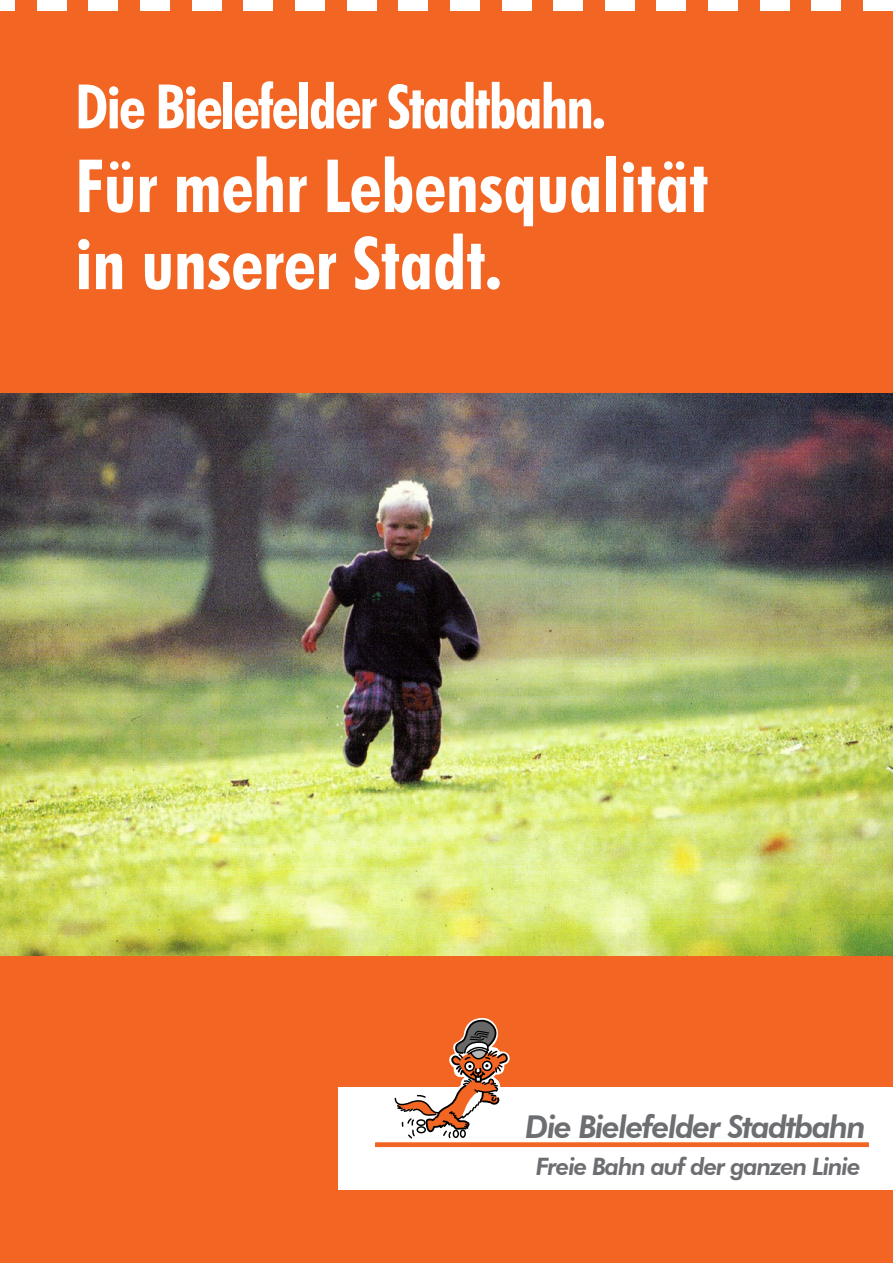
<style>
.page{position:relative;width:893px;height:1263px;background:#fff}
.page>*{position:absolute;margin:0;border:0;box-sizing:border-box;transform-origin:0 0}
.t1{font:700 condensed 73.5px/77.1px "Futura BT";color:#fff}
.t2{font:700 condensed 61.5px "Futura BT";letter-spacing:-.03em;color:#fff}
.t3{font:italic 800 31.5px "Futura BT";letter-spacing:-.05em;color:#6d6e71}
.t4{font:italic 800 24px "Futura BT";letter-spacing:-.05em;color:#6d6e71}
</style>
<div class="page">
<div style="left:0;top:0;width:893px;height:393px;background:#f26522"></div>
<div style="left:140px;top:0;width:30px;height:11px;background:#fff"></div>
<div style="left:37px;top:0;width:30px;height:11px;background:#fff"></div>
<div style="left:88px;top:0;width:30px;height:11px;background:#fff"></div>
<div style="left:192px;top:0;width:29px;height:11px;background:#fff"></div>
<div style="left:243px;top:0;width:30px;height:11px;background:#fff"></div>
<div style="left:295px;top:0;width:30px;height:11px;background:#fff"></div>
<div style="left:347px;top:0;width:29px;height:11px;background:#fff"></div>
<div style="left:398px;top:0;width:30px;height:11px;background:#fff"></div>
<div style="left:450px;top:0;width:30px;height:11px;background:#fff"></div>
<div style="left:502px;top:0;width:29px;height:11px;background:#fff"></div>
<div style="left:553px;top:0;width:30px;height:11px;background:#fff"></div>
<div style="left:605px;top:0;width:30px;height:11px;background:#fff"></div>
<div style="left:657px;top:0;width:29px;height:11px;background:#fff"></div>
<div style="left:708px;top:0;width:30px;height:11px;background:#fff"></div>
<div style="left:760px;top:0;width:30px;height:11px;background:#fff"></div>
<div style="left:812px;top:0;width:29px;height:11px;background:#fff"></div>
<div style="left:863px;top:0;width:30px;height:11px;background:#fff"></div>
<div style="left:0;top:0;width:15px;height:11px;background:#fff"></div>
<img style="left:0;top:393px;width:893px;height:564px">
<div style="left:0;top:957px;width:893px;height:306px;background:#f26522"></div>
<div style="left:338px;top:1087px;width:555px;height:102px;background:#fff"></div>
<div style="left:375px;top:1142px;width:494px;height:5px;background:#f26522"></div>
<svg style="left:394px;top:1018px;width:118px;height:125px"></svg>
<p class="t2" style="left:75px;top:69px;width:532px">Die Bielefelder Stadtbahn.</p>
<p class="t1" style="left:75px;top:147px;width:634px">Für mehr Lebensqualität in unserer Stadt.</p>
<p class="t3" style="left:525px;top:1108px;width:342px">Die Bielefelder Stadtbahn</p>
<p class="t4" style="left:536px;top:1152px;width:327px">Freie Bahn auf der ganzen Linie</p>
</div>
